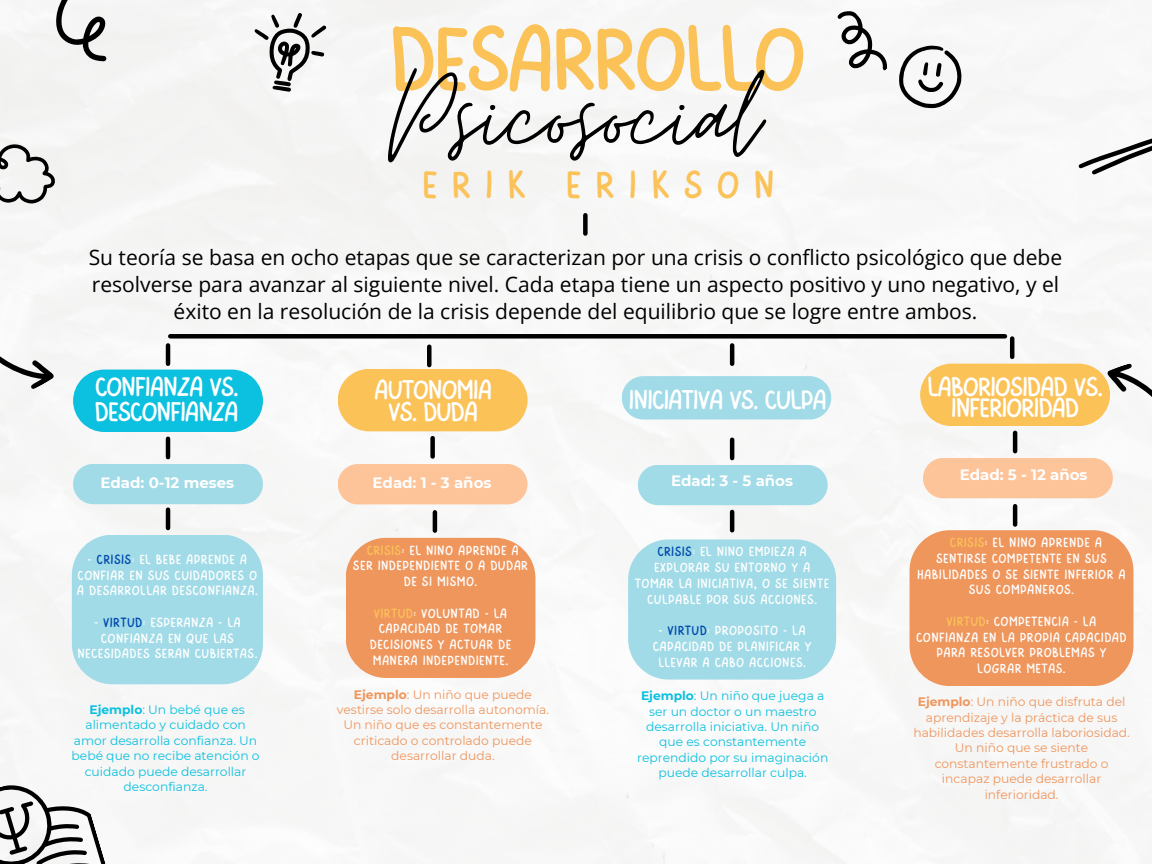
<style>
.page{position:relative;width:1152px;height:864px;background:#fff}
.page>*{position:absolute;margin:0;border:0;box-sizing:border-box;transform-origin:0 0}
.t1{font:136.35px "Moon Time";color:#000}
.t2{font:91.5px "FEELFREE Regular";color:#fbc258}
.t3{font:39.15px "FEELFREE Regular";color:#fbc258}
.t4{font:27.45px/25.2px "FEELFREE Regular";letter-spacing:.01em;color:#fff}
.t5{font:27.3px/21.8px "FEELFREE Regular";letter-spacing:.01em;color:#fff;text-align:center}
.t6{font:21px/27px "Open Sans";color:#000;text-align:center}
.t7{font:700 15px "Montserrat";color:#fff}
.t8{font:13.5px/15.8px "FEELFREE Regular";letter-spacing:.1em;color:#fff;text-align:center}
.t9{font:12.3px/15.3px "Montserrat";color:#ef965d;text-align:center}
.t10{font:12.3px/15.3px "Montserrat";color:#0cc0df;text-align:center}
.s1{color:#004aad}
.s2{color:#fbc258}
.s3{font-weight:700}
</style>
<div class="page">
<img style="left:0;top:0;width:1152px;height:864px">
<svg style="left:0;top:306px;width:56px;height:97px"></svg>
<div style="left:583px;top:215px;width:5px;height:19px;background:#000"></div>
<hr style="left:166px;top:345px;width:4px;height:19px;background:#000">
<div style="left:427px;top:347px;width:5px;height:18px;background:#000"></div>
<hr style="left:730px;top:345px;width:4px;height:19px;background:#000">
<hr style="left:1010px;top:339px;width:4px;height:18px;background:#000">
<div style="left:170px;top:334px;width:835px;height:5px;background:#000"></div>
<svg style="left:254px;top:13px;width:73px;height:79px"></svg>
<svg style="left:819px;top:5px;width:143px;height:104px"></svg>
<svg style="left:0;top:142px;width:56px;height:62px"></svg>
<svg style="left:56px;top:0;width:52px;height:62px"></svg>
<svg style="left:1078px;top:135px;width:74px;height:40px"></svg>
<div style="left:72px;top:535px;width:191px;height:149px;background:#a1dbe7;border-radius:41px"></div>
<hr style="left:166px;top:439px;width:4px;height:18px;background:#000">
<svg style="left:73px;top:370px;width:190px;height:62px;background:#1cc3e0"></svg>
<div style="left:430px;top:438px;width:5px;height:18px;background:#000"></div>
<svg style="left:338px;top:369px;width:189px;height:62px;background:#fac562"></svg>
<hr style="left:730px;top:440px;width:4px;height:18px;background:#000">
<div style="left:622px;top:376px;width:209px;height:44px;background:#a1dbe7;border-radius:22px"></div>
<hr style="left:1013px;top:433px;width:4px;height:18px;background:#000">
<svg style="left:920px;top:355px;width:232px;height:93px"></svg>
<div style="left:73px;top:464px;width:190px;height:40px;background:#a1dbe7"></div>
<hr style="left:166px;top:510px;width:4px;height:18px;background:#000">
<div style="left:338px;top:464px;width:190px;height:40px;background:#fec499"></div>
<div style="left:346px;top:538px;width:189px;height:140px;background:#ef965d;border-radius:40px"></div>
<hr style="left:433px;top:512px;width:4px;height:19px;background:#000">
<div style="left:638px;top:465px;width:190px;height:40px;background:#a1dbe7"></div>
<div style="left:628px;top:539px;width:208px;height:141px;background:#a1dbe7;border-radius:40px"></div>
<hr style="left:730px;top:512px;width:4px;height:18px;background:#000">
<div style="left:923px;top:458px;width:190px;height:40px;background:#fec499"></div>
<div style="left:910px;top:530px;width:223px;height:156px;background:#ef965d;border-radius:40px"></div>
<hr style="left:1013px;top:506px;width:4px;height:19px;background:#000">
<svg style="left:0;top:764px;width:118px;height:100px"></svg>
<p class="t2" style="left:391px;top:18px;width:414px">DESARROLLO</p>
<h5 class="t1" style="left:388px;top:34px;width:373px">Psicosocial</h5>
<p class="t3" style="left:423px;top:167px;width:351px">ERIK ERIKSON</p>
<p class="t6" style="left:89px;top:243px;width:975px">Su teoría se basa en ocho etapas que se caracterizan por una crisis o conflicto psicológico que debe resolverse para avanzar al siguiente nivel. Cada etapa tiene un aspecto positivo y uno negativo, y el éxito en la resolución de la crisis depende del equilibrio que se logre entre ambos.</p>
<p class="t4" style="left:95px;top:375px;width:144px">CONFIANZA VS.<br>DESCONFIANZA</p>
<h4 class="t5" style="left:375px;top:380px;width:118px">AUTONOMÍA<br>VS. DUDA</h4>
<h6 class="t5" style="left:629px;top:390px;width:198px">INICIATIVA VS. CULPA</h6>
<h4 class="t7" style="left:101px;top:473px;width:135px">Edad: 0-12 meses</h4>
<h4 class="t7" style="left:373px;top:474px;width:120px">Edad: 1 - 3 años</h4>
<h4 class="t7" style="left:671px;top:472px;width:123px">Edad: 3 - 5 años</h4>
<p class="t8" style="left:77px;top:552px;width:182px">- <span class="s1">CRISIS</span>: EL BEBÉ APRENDE A<br>CONFIAR EN SUS CUIDADORES O<br>A DESARROLLAR DESCONFIANZA.</p>
<p class="t8" style="left:78px;top:615px;width:181px">- <span class="s1">VIRTUD</span>: ESPERANZA - LA<br>CONFIANZA EN QUE LAS<br>NECESIDADES SERÁN CUBIERTAS.</p>
<p class="t8" style="left:353px;top:543px;width:175px"><span class="s2">CRISIS</span>: EL NIÑO APRENDE A<br>SER INDEPENDIENTE O A DUDAR<br>DE SÍ MISMO.</p>
<p class="t8" style="left:370px;top:606px;width:142px"><span class="s2">VIRTUD</span>: VOLUNTAD - LA<br>CAPACIDAD DE TOMAR<br>DECISIONES Y ACTUAR DE<br>MANERA INDEPENDIENTE.</p>
<p class="t8" style="left:635px;top:544px;width:195px"><span class="s1">CRISIS</span>: EL NIÑO EMPIEZA A<br>EXPLORAR SU ENTORNO Y A<br>TOMAR LA INICIATIVA, O SE SIENTE<br>CULPABLE POR SUS ACCIONES.</p>
<h2 class="t8" style="left:653px;top:623px;width:160px">- <span class="s1">VIRTUD</span>: PROPÓSITO - LA<br>CAPACIDAD DE PLANIFICAR Y<br>LLEVAR A CABO ACCIONES.</h2>
<h6 class="t5" style="left:928px;top:377px;width:176px">LABORIOSIDAD VS.<br>INFERIORIDAD</h6>
<h6 class="t7" style="left:960px;top:465px;width:129px">Edad: 5 - 12 años</h6>
<h1 class="t8" style="left:950px;top:535px;width:153px"><span class="s2">CRISIS</span>: EL NIÑO APRENDE A</h1>
<h1 class="t8" style="left:936px;top:551px;width:171px">SENTIRSE COMPETENTE EN SUS</h1>
<h1 class="t8" style="left:918px;top:567px;width:209px">HABILIDADES O SE SIENTE INFERIOR A</h1>
<h1 class="t8" style="left:969px;top:582px;width:106px">SUS COMPAÑEROS.</h1>
<h3 class="t8" style="left:916px;top:614px;width:211px"><span class="s2">VIRTUD</span>: COMPETENCIA - LA<br>CONFIANZA EN LA PROPIA CAPACIDAD<br>PARA RESOLVER PROBLEMAS Y<br>LOGRAR METAS.</h3>
<h6 class="t10" style="left:72px;top:702px;width:189px"><span class="s3">Ejemplo</span>: Un bebé que es alimentado y cuidado con amor desarrolla confianza. Un bebé que no recibe atención o cuidado puede desarrollar desconfianza.</h6>
<p class="t9" style="left:337px;top:687px;width:214px"><span class="s3">Ejemplo</span>: Un niño que puede vestirse solo desarrolla autonomía.<br>Un niño que es constantemente criticado o controlado puede desarrollar duda.</p>
<p class="t10" style="left:637px;top:688px;width:193px"><span class="s3">Ejemplo</span>: Un niño que juega a ser un doctor o un maestro desarrolla iniciativa. Un niño que es constantemente reprendido por su imaginación puede desarrollar culpa.</p>
<p class="t9" style="left:913px;top:694px;width:218px"><span class="s3">Ejemplo</span>: Un niño que disfruta del aprendizaje y la práctica de sus habilidades desarrolla laboriosidad.<br>Un niño que se siente constantemente frustrado o incapaz puede desarrollar inferioridad.</p>
</div>
